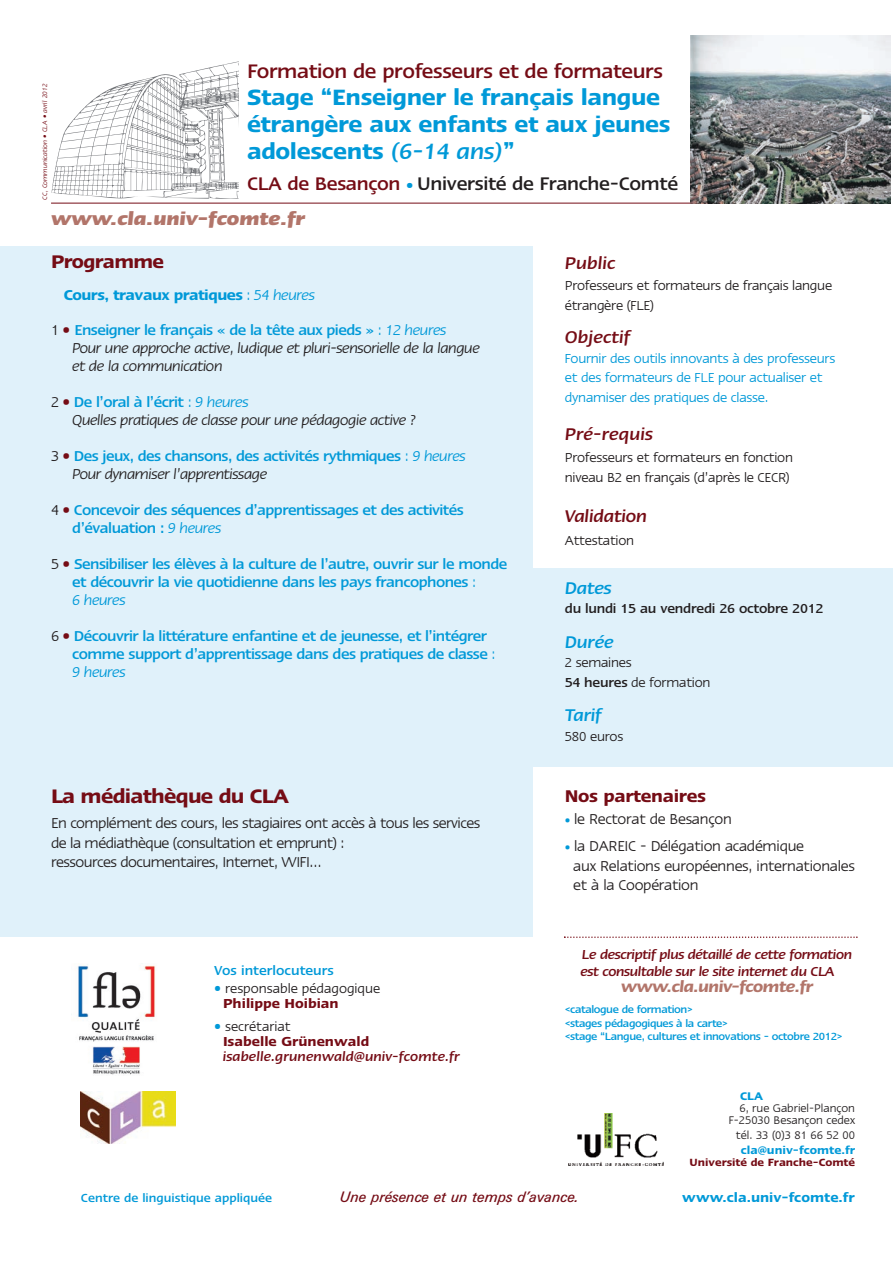
<style>
.page{position:relative;width:893px;height:1263px;background:#fff}
.page>*{position:absolute;margin:0;border:0;box-sizing:border-box;transform-origin:0 0}
.t1{font:600 25.5px/27px "Linotype Ergo";letter-spacing:-.015em;color:#0099d8}
.t2{font:500 22.5px "Linotype Ergo";letter-spacing:-.015em;color:#750c15}
.t3{font:600 22.5px "Linotype Ergo";letter-spacing:-.035em;color:#750c15}
.t4{font:500 21px "Linotype Ergo";letter-spacing:-.015em;color:#231f20}
.t5{font:italic 700 21px "Linotype Ergo";letter-spacing:-.01em;color:#b2756a}
.t6{font:600 21px "Linotype Ergo";letter-spacing:-.035em;color:#750c15}
.t7{font:italic 500 19.5px "Linotype Ergo";color:#750c15}
.t8{font:italic 500 19.5px "Linotype Ergo";letter-spacing:-.015em;color:#0099d8}
.t9{font:600 19.5px "Linotype Ergo";letter-spacing:-.015em;color:#750c15}
.t10{font:italic 600 18px "Linotype Ergo";letter-spacing:-.035em;color:#b2756a}
.t11{font:500 16.5px/18px "Linotype Ergo";letter-spacing:-.03em;color:#0099d8}
.t12{font:16.5px/19.5px "Linotype Ergo";letter-spacing:-.03em;color:#231f20}
.t13{font:italic 16.5px/18px "Linotype Ergo";letter-spacing:-.03em;color:#231f20}
.t14{font:15px/19.5px "Linotype Ergo";letter-spacing:-.015em;color:#231f20}
.t15{font:15px/19.5px "Linotype Ergo";letter-spacing:-.015em;color:#0099d8}
.t16{font:italic 500 15px/16.5px "Linotype Ergo";letter-spacing:-.03em;color:#750c15}
.t17{font:italic 500 15px "Linotype Ergo";color:#750c15}
.t18{font:500 15px "Linotype Ergo";letter-spacing:-.015em;color:#231f20}
.t19{font:600 15px/15px "Linotype Ergo";color:#750c15}
.t20{font:italic 15px "Univers BQ";color:#750c15}
.t21{font:600 15px "Linotype Ergo";color:#0099d8}
.t22{font:500 15px "Linotype Ergo";color:#0099d8}
.t23{font:500 13.5px "Linotype Ergo";color:#0099d8}
.t24{font:12.75px/12px "Linotype Ergo";color:#231f20;text-align:right}
.t25{font:600 12.75px "Linotype Ergo";color:#0099d8}
.t26{font:500 12px/13.5px "Linotype Ergo";letter-spacing:-.03em;color:#0099d8}
.t27{font:600 12px "Linotype Ergo";color:#750c15}
.t28{font:italic 7.5px "Linotype Ergo";color:#750c15}
.s1{font-weight:500;font-style:italic}
.s2{color:#750c15}
.s3{font-size:15px;color:#0099d8}
.s4{font-weight:600}
.s5{font-weight:400}
.s6{font-weight:400;font-style:italic}
.s7{font-weight:400;color:#231f20}
.s8{font-weight:400;color:#750c15}
.s9{font-style:normal}
.s10{font-style:normal;color:#750c15}
.s11{font-weight:500;font-style:normal;color:#0099d8}
.s12{font-style:normal;color:#0099d8}
.s13{color:#0099d8}
.s14{font-weight:400;font-style:italic;color:#231f20}
.s15{font-weight:600;color:#750c15}
.s16{font-weight:400;color:#0099d8}
.s17{font-weight:500}
.s18{font-size:12px;color:#0099d8}
</style>
<div class="page">
<div style="left:523px;top:568px;width:370px;height:199px;background:#e0f1fa"></div>
<div style="left:0;top:247px;width:533px;height:690px;background:#e0f1fa"></div>
<img style="left:80px;top:1091px;width:96px;height:52px">
<img style="left:77px;top:964px;width:78px;height:111px">
<svg style="left:52px;top:61px;width:186px;height:138px"></svg>
<img style="left:568px;top:1114px;width:95px;height:51px">
<hr style="left:51px;top:203px;width:642px;height:1px;background:#750c15">
<svg style="left:564px;top:936px;width:294px;height:2px"></svg>
<img style="left:691px;top:35px;width:200px;height:169px">
<p class="t28" style="left:42px;top:200px;width:117px;rotate:-90deg">CC, Communication • CLA • avril 2012</p>
<h2 class="t2" style="left:247px;top:63px;width:417px">Formation de professeurs et de formateurs</h2>
<h1 class="t1" style="left:247px;top:85px;width:425px">Stage “Enseigner le français langue étrangère aux enfants et aux jeunes adolescents <span class="s1">(6-14 ans)</span>”</h1>
<p class="t4" style="left:247px;top:177px;width:433px"><span class="s2">CLA de Besançon</span> <span class="s3">•</span> Université de Franche-Comté</p>
<p class="t5" style="left:51px;top:212px;width:256px">www.cla.univ-fcomte.fr</p>
<p class="t6" style="left:51px;top:254px;width:115px">Programme</p>
<p class="t11" style="left:51px;top:279px;width:397px;line-height:35.2px;text-indent:13px"><span class="s4">Cours, travaux pratiques</span> <span class="s5">:</span> <span class="s6">54 heures<br></span><span class="s7">1</span> <span class="s8">•</span> Enseigner le français « de la tête aux pieds » <span class="s5">:</span> <span class="s6">12 heures</span></p>
<p class="t13" style="left:72px;top:340px;width:409px">Pour une approche active, ludique et pluri-sensorielle de la langue et de la communication</p>
<p class="t13" style="left:72px;top:395px;width:346px;text-indent:-21px"><span class="s9">2</span> <span class="s10">•</span> <span class="s11">De l’oral à l’écrit</span> <span class="s12">:</span> <span class="s13">9 heures<br></span>Quelles pratiques de classe pour une pédagogie active ?</p>
<p class="t11" style="left:72px;top:448px;width:395px;text-indent:-21px"><span class="s7">3</span> <span class="s8">•</span> Des jeux, des chansons, des activités rythmiques <span class="s5">:</span> <span class="s6">9 heures<br></span><span class="s14">Pour dynamiser l’apprentissage</span></p>
<p class="t11" style="left:72px;top:502px;width:393px;text-indent:-21px"><span class="s7">4</span> <span class="s8">•</span> Concevoir des séquences d’apprentissages et des activités d’évaluation : <span class="s6">9 heures</span></p>
<p class="t11" style="left:72px;top:556px;width:436px;text-indent:-21px"><span class="s7">5</span> <span class="s8">•</span> Sensibiliser les élèves à la culture de l’autre, ouvrir sur le monde et découvrir la vie quotidienne dans les pays francophones <span class="s5">:<br></span><span class="s6">6 heures</span></p>
<p class="t11" style="left:72px;top:629px;width:425px;text-indent:-21px"><span class="s7">6</span> <span class="s8">•</span> Découvrir la littérature enfantine et de jeunesse, et l’intégrer comme support d’apprentissage dans des pratiques de classe <span class="s5">:<br></span><span class="s6">9 heures</span></p>
<h2 class="t3" style="left:51px;top:788px;width:239px">La médiathèque du CLA</h2>
<p class="t12" style="left:51px;top:815px;width:431px">En complément des cours, les stagiaires ont accès à tous les services de la médiathèque (consultation et emprunt) :<br>ressources documentaires, Internet, WIFI…</p>
<p class="t22" style="left:214px;top:965px;width:121px">Vos interlocuteurs</p>
<p class="t14" style="left:223px;top:982px;width:159px;line-height:15px;text-indent:-9px"><span class="s13">•</span> responsable pédagogique<br><span class="s15">Philippe Hoibian</span></p>
<p class="t19" style="left:223px;top:1019px;width:148px;text-indent:-9px"><span class="s16">•</span> <span class="s7">secrétariat<br></span>Isabelle Grünenwald</p>
<p class="t17" style="left:223px;top:1051px;width:239px">isabelle.grunenwald@univ-fcomte.fr</p>
<p class="t7" style="left:565px;top:256px;width:52px">Public</p>
<p class="t14" style="left:565px;top:277px;width:269px">Professeurs et formateurs de français langue étrangère (FLE)</p>
<p class="t7" style="left:565px;top:330px;width:67px">Objectif</p>
<p class="t15" style="left:565px;top:349px;width:272px">Fournir des outils innovants à des professeurs et des formateurs de FLE pour actualiser et dynamiser des pratiques de classe.</p>
<p class="t7" style="left:565px;top:427px;width:90px">Pré-requis</p>
<p class="t14" style="left:565px;top:449px;width:230px">Professeurs et formateurs en fonction niveau B2 en français (d’après le CECR)</p>
<p class="t7" style="left:565px;top:509px;width:84px">Validation</p>
<p class="t14" style="left:565px;top:532px;width:71px">Attestation</p>
<p class="t8" style="left:565px;top:581px;width:49px">Dates</p>
<p class="t18" style="left:565px;top:603px;width:260px">du lundi 15 au vendredi 26 octobre 2012</p>
<p class="t8" style="left:565px;top:635px;width:51px">Durée</p>
<p class="t14" style="left:565px;top:654px;width:147px">2 semaines<br><span class="s17">54 heures</span> de formation</p>
<p class="t8" style="left:565px;top:708px;width:38px">Tarif</p>
<p class="t14" style="left:565px;top:728px;width:60px">580 euros</p>
<p class="t9" style="left:565px;top:789px;width:143px">Nos partenaires</p>
<p class="t12" style="left:565px;top:811px;width:169px"><span class="s18">•</span> le Rectorat de Besançon</p>
<p class="t12" style="left:573px;top:838px;width:283px;text-indent:-9px"><span class="s18">•</span> la DAREIC - Délégation académique<br>aux Relations européennes, internationales et à la Coopération</p>
<p class="t16" style="left:580px;top:947px;width:273px">Le descriptif plus détaillé de cette formation est consultable sur le site internet du CLA</p>
<p class="t10" style="left:621px;top:980px;width:194px">www.cla.univ-fcomte.fr</p>
<p class="t26" style="left:565px;top:1003px;width:279px">&lt;catalogue de formation&gt;<br>&lt;stages pédagogiques à la carte&gt;<br>&lt;stage “Langue, cultures et innovations - octobre 2012&gt;</p>
<p class="t25" style="left:740px;top:1091px;width:24px">CLA</p>
<p class="t24" style="left:729px;top:1103px;width:128px">6, rue Gabriel-Plançon<br>F-25030 Besançon cedex</p>
<p class="t24" style="left:736px;top:1130px;width:121px">tél. 33 (0)3 81 66 52 00</p>
<p class="t25" style="left:741px;top:1145px;width:116px">cla@univ-fcomte.fr</p>
<p class="t27" style="left:690px;top:1158px;width:167px">Université de Franche-Comté</p>
<p class="t23" style="left:81px;top:1193px;width:193px">Centre de linguistique appliquée</p>
<p class="t20" style="left:340px;top:1188px;width:240px">Une présence et un temps d’avance.</p>
<p class="t21" style="left:682px;top:1192px;width:174px">www.cla.univ-fcomte.fr</p>
</div>
